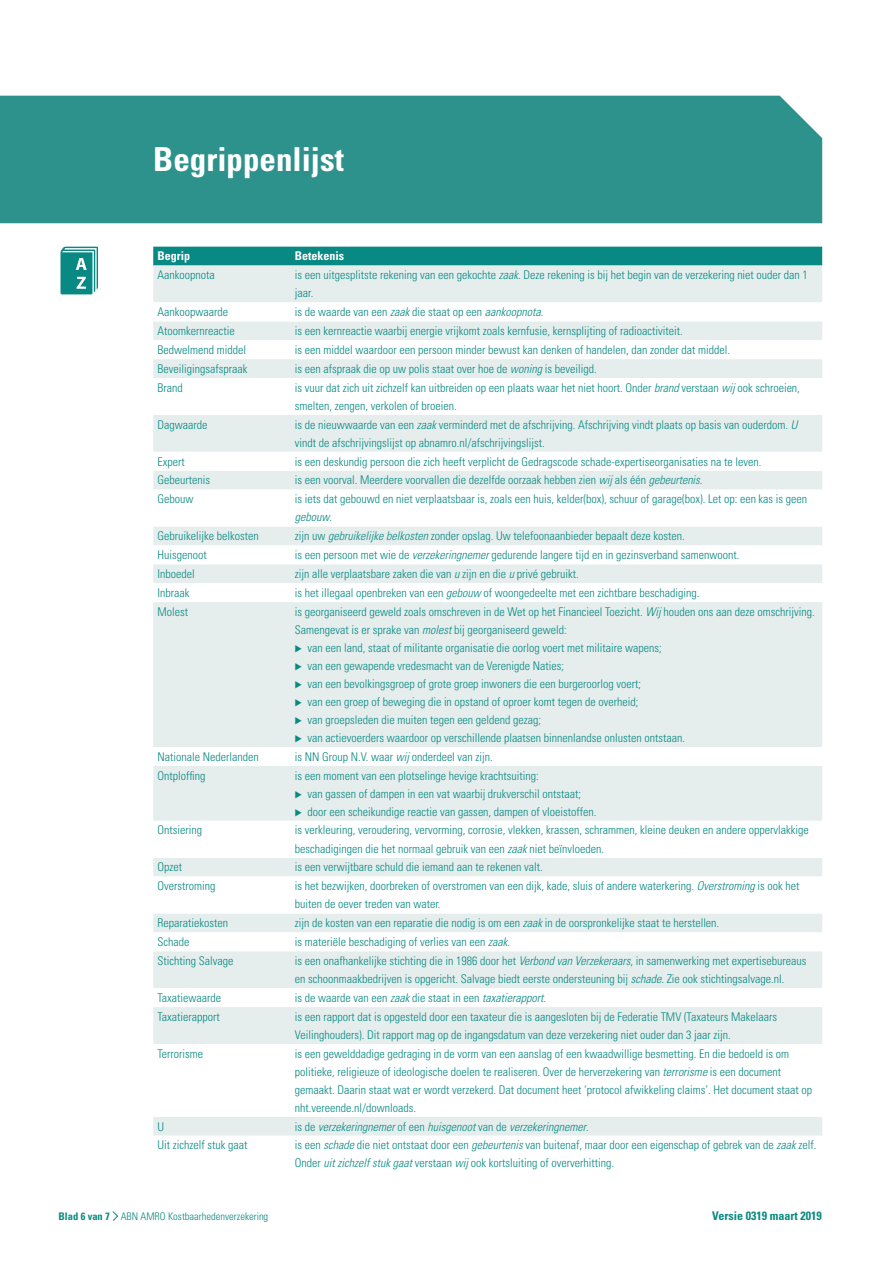
<style>
.page{position:relative;width:893px;height:1263px;background:#fff}
.page>*{position:absolute;margin:0;border:0;box-sizing:border-box;transform-origin:0 0}
.t1{font:700 condensed 33px "Univers LT Std";color:#fff}
.t2{font:300 condensed 12px/18px "Univers LT Std";color:#098983}
.t3{font:italic 300 condensed 12px "Univers LT Std";color:#098983}
.t4{font:700 condensed 12px "Univers LT Std";color:#098983}
.t5{font:700 condensed 12px "Univers LT Std";color:#fff}
.t6{font:300 condensed 10.5px "Univers LT Std";color:#098983}
.s1{font-style:italic}
.s2{font-style:normal}
.s3{font-weight:700}
</style>
<div class="page">
<div style="left:0;top:96px;width:822px;height:127px;background:#2d918c"></div>
<svg style="left:61px;top:247px;width:37px;height:48px;background:#3ca19d"></svg>
<div style="left:153px;top:247px;width:669px;height:19px;background:#098983"></div>
<div style="left:153px;top:266px;width:669px;height:74px;background:#e5eeed"></div>
<svg style="left:153px;top:302px;width:669px;height:19px"></svg>
<svg style="left:153px;top:359px;width:669px;height:777px"></svg>
<svg style="left:153px;top:378px;width:669px;height:629px;fill:#e5eeed"></svg>
<svg style="left:112px;top:1211px;width:6px;height:10px"></svg>
<svg style="left:295px;top:645px;width:7px;height:7px"></svg>
<svg style="left:295px;top:663px;width:7px;height:7px"></svg>
<svg style="left:295px;top:681px;width:7px;height:7px"></svg>
<svg style="left:295px;top:699px;width:7px;height:7px"></svg>
<svg style="left:295px;top:717px;width:7px;height:7px"></svg>
<svg style="left:295px;top:735px;width:7px;height:7px"></svg>
<svg style="left:295px;top:791px;width:7px;height:7px"></svg>
<svg style="left:295px;top:809px;width:7px;height:7px"></svg>
<h1 class="t1" style="left:153px;top:139px;width:192px">Begrippenlijst</h1>
<p class="t5" style="left:157px;top:249px;width:34px">Begrip</p>
<p class="t5" style="left:295px;top:249px;width:51px">Betekenis</p>
<p class="t2" style="left:157px;top:266px;width:59px">Aankoopnota</p>
<p class="t2" style="left:295px;top:266px;width:514px">is een uitgesplitste rekening van een gekochte <span class="s1">zaak</span>. Deze rekening is bij het begin van de verzekering niet ouder dan 1 jaar.</p>
<p class="t2" style="left:157px;top:303px;width:72px">Aankoopwaarde</p>
<p class="t2" style="left:295px;top:303px;width:250px">is de waarde van een <span class="s1">zaak</span> die staat op een <span class="s1">aankoopnota</span>.</p>
<p class="t2" style="left:157px;top:322px;width:79px">Atoomkernreactie</p>
<p class="t2" style="left:295px;top:322px;width:389px">is een kernreactie waarbij energie vrijkomt zoals kernfusie, kernsplijting of radioactiviteit.</p>
<p class="t2" style="left:157px;top:341px;width:90px">Bedwelmend middel</p>
<p class="t2" style="left:295px;top:341px;width:437px">is een middel waardoor een persoon minder bewust kan denken of handelen, dan zonder dat middel.</p>
<p class="t2" style="left:157px;top:360px;width:91px">Beveiligingsafspraak</p>
<p class="t2" style="left:295px;top:360px;width:303px">is een afspraak die op uw polis staat over hoe de <span class="s1">woning</span> is beveiligd.</p>
<p class="t2" style="left:157px;top:379px;width:27px">Brand</p>
<p class="t2" style="left:295px;top:379px;width:507px">is vuur dat zich uit zichzelf kan uitbreiden op een plaats waar het niet hoort. Onder <span class="s1">brand</span> verstaan <span class="s1">wij</span> ook schroeien, smelten, zengen, verkolen of broeien.</p>
<p class="t2" style="left:157px;top:415px;width:51px">Dagwaarde</p>
<p class="t2" style="left:295px;top:415px;width:504px">is de nieuwwaarde van een <span class="s1">zaak</span> verminderd met de afschrijving. Afschrijving vindt plaats op basis van ouderdom. <span class="s1">U </span>vindt de afschrijvingslijst op abnamro.nl/afschrijvingslijst.</p>
<p class="t2" style="left:157px;top:452px;width:29px">Expert</p>
<p class="t2" style="left:295px;top:452px;width:468px">is een deskundig persoon die zich heeft verplicht de Gedragscode schade-expertiseorganisaties na te leven.</p>
<p class="t2" style="left:157px;top:471px;width:54px">Gebeurtenis</p>
<p class="t2" style="left:295px;top:471px;width:409px">is een voorval. Meerdere voorvallen die dezelfde oorzaak hebben zien <span class="s1">wij</span> als één <span class="s1">gebeurtenis</span>.</p>
<p class="t2" style="left:157px;top:490px;width:37px">Gebouw</p>
<p class="t2" style="left:295px;top:490px;width:514px">is iets dat gebouwd en niet verplaatsbaar is, zoals een huis, kelder(box), schuur of garage(box). Let op: een kas is geen <span class="s1">gebouw</span>.</p>
<p class="t2" style="left:157px;top:527px;width:103px">Gebruikelijke belkosten</p>
<p class="t2" style="left:295px;top:527px;width:391px">zijn uw <span class="s1">gebruikelijke belkosten</span> zonder opslag. Uw telefoonaanbieder bepaalt deze kosten.</p>
<p class="t2" style="left:157px;top:546px;width:51px">Huisgenoot</p>
<p class="t2" style="left:295px;top:546px;width:446px">is een persoon met wie de <span class="s1">verzekeringnemer</span> gedurende langere tijd en in gezinsverband samenwoont.</p>
<p class="t2" style="left:157px;top:565px;width:39px">Inboedel</p>
<p class="t2" style="left:295px;top:565px;width:285px">zijn alle verplaatsbare zaken die van <span class="s1">u</span> zijn en die <span class="s1">u</span> privé gebruikt.</p>
<p class="t2" style="left:157px;top:584px;width:33px">Inbraak</p>
<p class="t2" style="left:295px;top:584px;width:406px">is het illegaal openbreken van een <span class="s1">gebouw</span> of woongedeelte met een zichtbare beschadiging.</p>
<p class="t2" style="left:157px;top:603px;width:32px">Molest</p>
<p class="t2" style="left:295px;top:603px;width:521px">is georganiseerd geweld zoals omschreven in de Wet op het Financieel Toezicht. <span class="s1">Wij</span> houden ons aan deze omschrijving.</p>
<p class="t2" style="left:295px;top:621px;width:273px">Samengevat is er sprake van <span class="s1">molest</span> bij georganiseerd geweld:</p>
<p class="t2" style="left:307px;top:639px;width:356px">van een land, staat of militante organisatie die oorlog voert met militaire wapens;</p>
<p class="t2" style="left:307px;top:657px;width:258px">van een gewapende vredesmacht van de Verenigde Naties;</p>
<p class="t2" style="left:307px;top:675px;width:335px">van een bevolkingsgroep of grote groep inwoners die een burgeroorlog voert;</p>
<p class="t2" style="left:307px;top:693px;width:333px">van een groep of beweging die in opstand of oproer komt tegen de overheid;</p>
<p class="t2" style="left:307px;top:711px;width:235px">van groepsleden die muiten tegen een geldend gezag;</p>
<p class="t2" style="left:307px;top:729px;width:379px">van actievoerders waardoor op verschillende plaatsen binnenlandse onlusten ontstaan.</p>
<p class="t2" style="left:157px;top:747px;width:103px">Nationale Nederlanden</p>
<p class="t2" style="left:295px;top:747px;width:200px">is NN Group N.V. waar <span class="s1">wij</span> onderdeel van zijn.</p>
<p class="t2" style="left:157px;top:766px;width:49px">Ontploffing</p>
<p class="t2" style="left:307px;top:766px;width:291px;text-indent:-13px">is een moment van een plotselinge hevige krachtsuiting:<br>van gassen of dampen in een vat waarbij drukverschil ontstaat; door een scheikundige reactie van gassen, dampen of vloeistoffen.</p>
<p class="t2" style="left:157px;top:821px;width:46px">Ontsiering</p>
<p class="t2" style="left:295px;top:821px;width:515px">is verkleuring, veroudering, vervorming, corrosie, vlekken, krassen, schrammen, kleine deuken en andere oppervlakkige beschadigingen die het normaal gebruik van een <span class="s1">zaak</span> niet beïnvloeden.</p>
<p class="t2" style="left:157px;top:858px;width:26px">Opzet</p>
<p class="t2" style="left:295px;top:858px;width:249px">is een verwijtbare schuld die iemand aan te rekenen valt.</p>
<p class="t2" style="left:157px;top:877px;width:59px">Overstroming</p>
<p class="t2" style="left:295px;top:877px;width:506px">is het bezwijken, doorbreken of overstromen van een dijk, kade, sluis of andere waterkering. <span class="s1">Overstroming</span> is ook het buiten de oever treden van water.</p>
<p class="t2" style="left:157px;top:914px;width:72px">Reparatiekosten</p>
<p class="t2" style="left:295px;top:914px;width:426px">zijn de kosten van een reparatie die nodig is om een <span class="s1">zaak</span> in de oorspronkelijke staat te herstellen.</p>
<p class="t2" style="left:157px;top:933px;width:33px">Schade</p>
<p class="t2" style="left:295px;top:933px;width:217px">is materiële beschadiging of verlies van een <span class="s1">zaak</span>.</p>
<p class="t2" style="left:157px;top:952px;width:77px">Stichting Salvage</p>
<p class="t2" style="left:295px;top:952px;width:513px">is een onafhankelijke stichting die in 1986 door het <span class="s1">Verbond van Verzekeraars</span>, in samenwerking met expertisebureaus en schoonmaakbedrijven is opgericht. Salvage biedt eerste ondersteuning bij <span class="s1">schade</span>. Zie ook stichtingsalvage.nl.</p>
<p class="t2" style="left:157px;top:988px;width:65px">Taxatiewaarde</p>
<p class="t2" style="left:295px;top:988px;width:253px">is de waarde van een <span class="s1">zaak</span> die staat in een <span class="s1">taxatierapport</span>.</p>
<p class="t2" style="left:157px;top:1007px;width:64px">Taxatierapport</p>
<p class="t2" style="left:295px;top:1007px;width:484px">is een rapport dat is opgesteld door een taxateur die is aangesloten bij de Federatie TMV (Taxateurs Makelaars<br>Veilinghouders). Dit rapport mag op de ingangsdatum van deze verzekering niet ouder dan 3 jaar zijn.</p>
<p class="t2" style="left:157px;top:1044px;width:47px">Terrorisme</p>
<p class="t2" style="left:295px;top:1044px;width:519px">is een gewelddadige gedraging in de vorm van een aanslag of een kwaadwillige besmetting. En die bedoeld is om politieke, religieuze of ideologische doelen te realiseren. Over de herverzekering van <span class="s1">terrorisme</span> is een document gemaakt. Daarin staat wat er wordt verzekerd. Dat document heet ‘protocol afwikkeling claims’. Het document staat op nht.vereende.nl/downloads.</p>
<p class="t2" style="left:157px;top:1117px;width:8px">U</p>
<p class="t3" style="left:295px;top:1119px;width:295px"><span class="s2">is de</span> verzekeringnemer <span class="s2">of een</span> huisgenoot <span class="s2">van de</span> verzekeringnemer<span class="s2">.</span></p>
<p class="t2" style="left:157px;top:1136px;width:91px">Uit zichzelf stuk gaat</p>
<p class="t2" style="left:295px;top:1136px;width:523px">is een <span class="s1">schade</span> die niet ontstaat door een <span class="s1">gebeurtenis</span> van buitenaf, maar door een eigenschap of gebrek van de <span class="s1">zaak</span> zelf.<br>Onder <span class="s1">uit zichzelf stuk gaat</span> verstaan <span class="s1">wij</span> ook kortsluiting of oververhitting.</p>
<p class="t6" style="left:59px;top:1210px;width:211px"><span class="s3">Blad 6 van 7</span> ABN AMRO Kostbaarhedenverzekering</p>
<p class="t4" style="left:712px;top:1208px;width:111px">Versie 0319 maart 2019</p>
</div>
